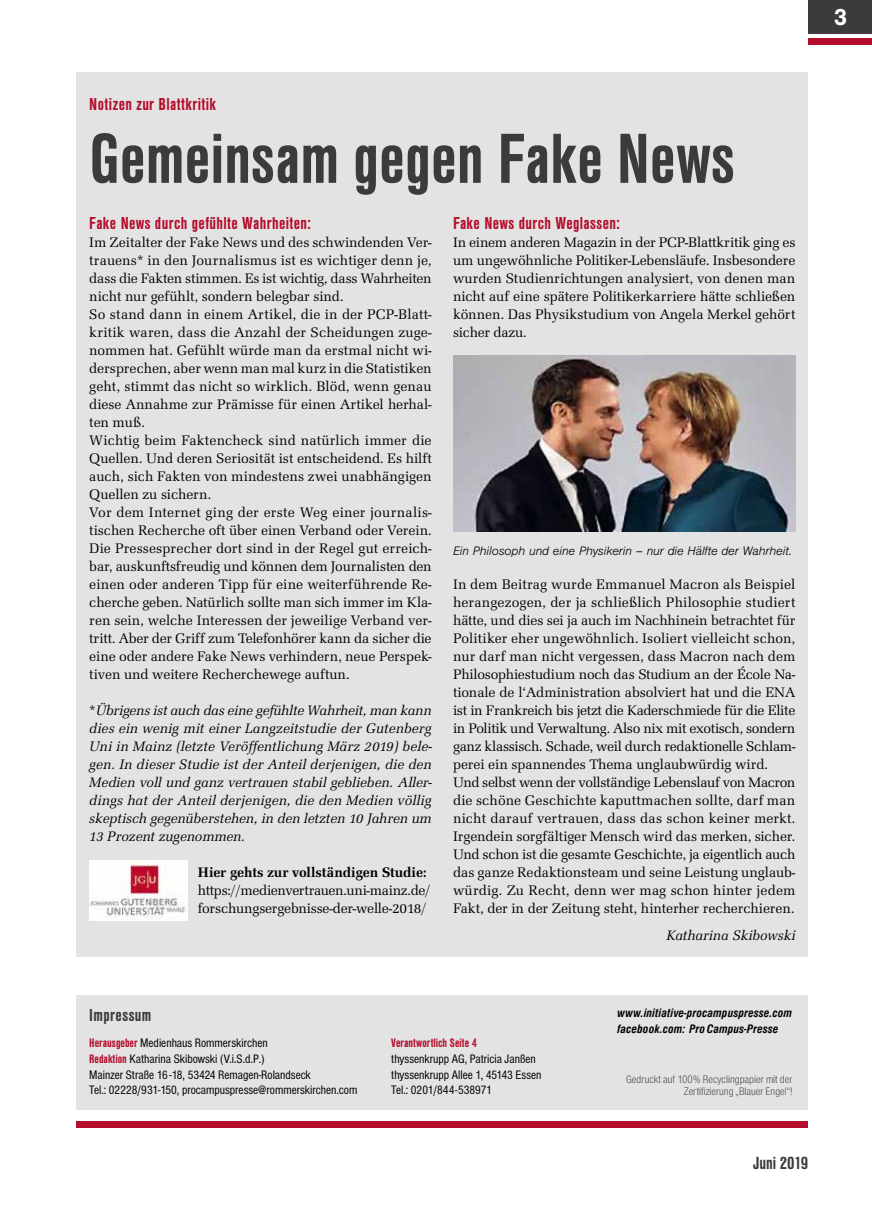
<style>
.page{position:relative;width:872px;height:1212px;background:#fff}
.page>*{position:absolute;margin:0;border:0;box-sizing:border-box;transform-origin:0 0}
.t1{font:700 condensed 73.5px "Sans";color:#3b3b3a}
.t2{font:700 24px "Sans";color:#fff}
.t3{font:700 condensed 18.15px "Sans";color:#3b3b3a}
.t4{font:700 condensed 18px "Sans";letter-spacing:.02em;color:#b50d2c}
.t5{font:700 condensed 18px "Sans";letter-spacing:.02em;color:#3b3b3a}
.t6{font:14.25px/18px "Marseille";color:#000}
.t7{font:italic 14.25px/18px "Marseille";letter-spacing:-.005em;color:#000;text-align:justify}
.t8{font:14.25px/18px "Marseille";letter-spacing:-.02em;color:#000}
.t9{font:700 14.25px "Marseille";color:#000}
.t10{font:condensed 12.75px/15.8px "Sans";color:#000}
.t11{font:italic 700 condensed 12.75px "Sans";letter-spacing:.02em;color:#000}
.t12{font:italic 300 12.75px "Sans";letter-spacing:-.005em;color:#000}
.t13{font:700 condensed 12.75px "Sans";color:#b50d2c}
.t14{font:300 condensed 11.25px/12px "Sans";color:#3b3b3a;text-align:right}
.s1{font-style:normal}
.s2{font-weight:700;color:#b50d2c}
</style>
<div class="page">
<div style="left:808px;top:0;width:64px;height:34px;background:#3b3b3a"></div>
<div style="left:808px;top:38px;width:64px;height:7px;background:#b50d2c"></div>
<div style="left:77px;top:1121px;width:731px;height:6px;background:#b50d2c"></div>
<div style="left:77px;top:995px;width:731px;height:115px;background:#e3e3e3"></div>
<div style="left:77px;top:72px;width:731px;height:885px;background:#e3e3e3"></div>
<img style="left:89px;top:861px;width:98px;height:59px">
<img style="left:453px;top:355px;width:342px;height:176px">
<h2 class="t2" style="left:833px;top:4px;width:15px">3</h2>
<p class="t4" style="left:89px;top:94px;width:128px">Notizen zur Blattkritik</p>
<h1 class="t1" style="left:89px;top:118px;width:646px">Gemeinsam gegen Fake News</h1>
<p class="t4" style="left:453px;top:213px;width:168px">Fake News durch Weglassen:</p>
<p class="t6" style="left:453px;top:233px;width:344px;text-align:justify">In einem anderen Magazin in der PCP-Blattkritik ging es um ungewöhnliche Politiker-Lebensläufe. Insbesondere wurden Studienrichtungen analysiert, von denen man nicht auf eine spätere Politikerkarriere hätte schließen können. Das Physikstudium von Angela Merkel gehört sicher dazu.</p>
<p class="t4" style="left:89px;top:213px;width:223px">Fake News durch gefühlte Wahrheiten:</p>
<p class="t6" style="left:89px;top:233px;width:344px">Im Zeitalter der Fake News und des schwindenden Ver&shy;trauens* in den Journalismus ist es wichtiger denn je, dass die Fakten stimmen. Es ist wichtig, dass Wahrheiten nicht nur gefühlt, sondern belegbar sind.<br>So stand dann in einem Artikel, die in der PCP-Blatt&shy;kritik waren, dass die Anzahl der Scheidungen zuge&shy;nommen hat. Gefühlt würde man da erstmal nicht wi&shy;dersprechen, aber wenn man mal kurz in die Statistiken geht, stimmt das nicht so wirklich. Blöd, wenn genau diese Annahme zur Prämisse für einen Artikel herhal&shy;ten muß.<br>Wichtig beim Faktencheck sind natürlich immer die Quellen. Und deren Seriosität ist entscheidend. Es hilft auch, sich Fakten von mindestens zwei unabhängigen Quellen zu sichern.<br>Vor dem Internet ging der erste Weg einer journalis&shy;tischen Recherche oft über einen Verband oder Verein.<br>Die Pressesprecher dort sind in der Regel gut erreich&shy;bar, auskunftsfreudig und können dem Journalisten den einen oder anderen Tipp für eine weiterführende Re&shy;cherche geben. Natürlich sollte man sich immer im Kla&shy;ren sein, welche Interessen der jeweilige Verband ver&shy;tritt. Aber der Griff zum Telefonhörer kann da sicher die eine oder andere Fake News verhindern, neue Perspek&shy;tiven und weitere Recherchewege auftun.</p>
<p class="t7" style="left:89px;top:701px;width:344px"><span class="s1">*</span>Übrigens ist auch das eine gefühlte Wahrheit, man kann dies ein wenig mit einer Langzeitstudie der Gutenberg Uni in Mainz (letzte Veröffentlichung März 2019) bele&shy;gen. In dieser Studie ist der Anteil derjenigen, die den Medien voll und ganz vertrauen stabil geblieben. Aller&shy;dings hat der Anteil derjenigen, die den Medien völlig skeptisch gegenüberstehen, in den letzten 10 Jahren um 13 Prozent zugenommen.</p>
<p class="t9" style="left:198px;top:864px;width:230px">Hier gehts zur vollständigen Studie:</p>
<p class="t8" style="left:198px;top:881px;width:234px">https://medienvertrauen.uni-mainz.de/ forschungsergebnisse-der-welle-2018/</p>
<p class="t12" style="left:453px;top:544px;width:340px">Ein Philosoph und eine Physikerin – nur die Hälfte der Wahrheit.</p>
<p class="t6" style="left:453px;top:575px;width:344px">In dem Beitrag wurde Emmanuel Macron als Beispiel herangezogen, der ja schließlich Philosophie studiert hätte, und dies sei ja auch im Nachhinein betrachtet für Politiker eher ungewöhnlich. Isoliert vielleicht schon, nur darf man nicht vergessen, dass Macron nach dem Philosophiestudium noch das Studium an der École Na&shy;tionale de l‘Administration absolviert hat und die ENA ist in Frankreich bis jetzt die Kaderschmiede für die Elite in Politik und Verwaltung. Also nix mit exotisch, sondern ganz klassisch. Schade, weil durch redaktionelle Schlam&shy;perei ein spannendes Thema unglaubwürdig wird.<br>Und selbst wenn der vollständige Lebenslauf von Macron die schöne Geschichte kaputtmachen sollte, darf man nicht darauf vertrauen, dass das schon keiner merkt.<br>Irgendein sorgfältiger Mensch wird das merken, sicher.<br>Und schon ist die gesamte Geschichte, ja eigentlich auch das ganze Redaktionsteam und seine Leistung unglaub&shy;würdig. Zu Recht, denn wer mag schon hinter jedem Fakt, der in der Zeitung steht, hinterher recherchieren.</p>
<p class="t7" style="left:666px;top:926px;width:130px">Katharina Skibowski</p>
<p class="t5" style="left:89px;top:1005px;width:63px">Impressum</p>
<p class="t10" style="left:89px;top:1035px;width:269px"><span class="s2">Herausgeber</span> Medienhaus Rommerskirchen<br><span class="s2">Redaktion</span> Katharina Skibowski (V.i.S.d.P.)<br>Mainzer Straße 16 -18, 53424 Remagen-Rolandseck<br>Tel.: 02228/931-150, procampuspresse@rommerskirchen.com</p>
<p class="t13" style="left:391px;top:1036px;width:87px">Verantwortlich Seite 4</p>
<p class="t10" style="left:391px;top:1051px;width:152px">thyssenkrupp AG, Patricia Janßen thyssenkrupp Allee 1, 45143 Essen<br>Tel.: 0201/844-538971</p>
<p class="t11" style="left:617px;top:1006px;width:176px">www.initiative-procampuspresse.com</p>
<p class="t11" style="left:617px;top:1022px;width:163px">facebook.com: Pro Campus-Presse</p>
<p class="t14" style="left:626px;top:1074px;width:168px">Gedruckt auf 100% Recyclingpapier mit der<br>Zertifizierung „Blauer Engel“!</p>
<p class="t3" style="left:753px;top:1153px;width:57px">Juni 2019</p>
</div>
